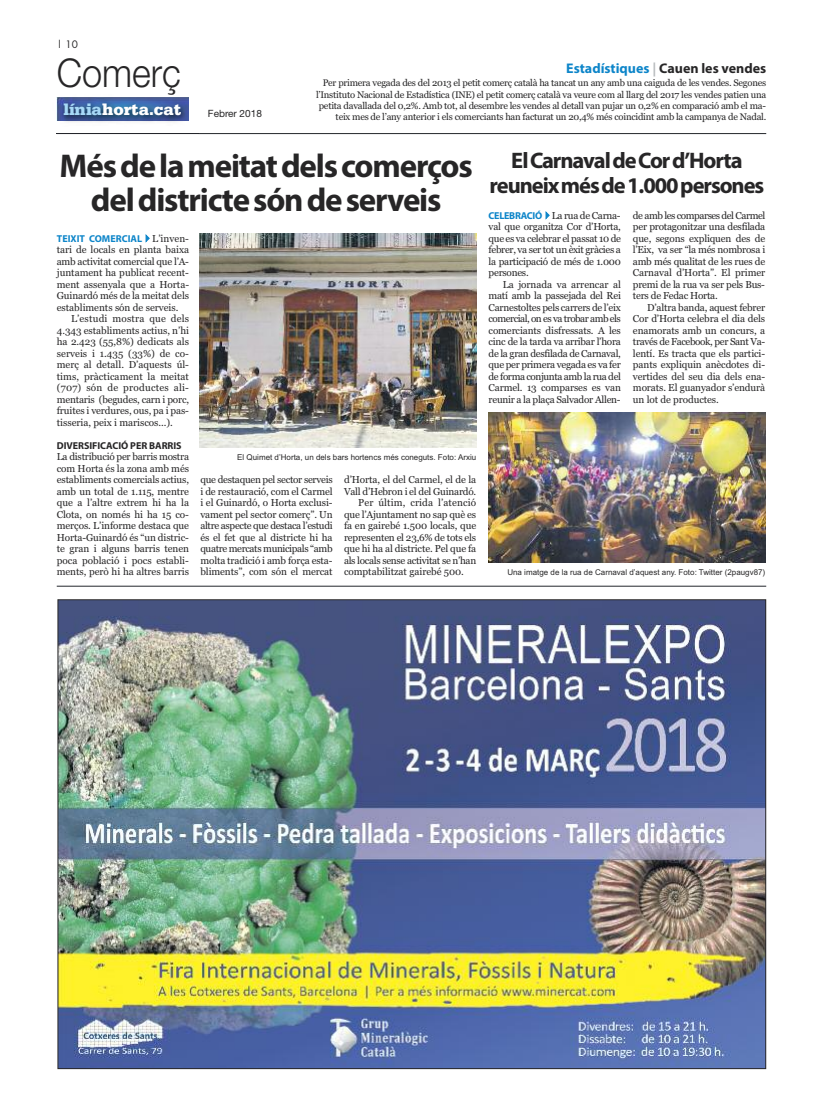
<style>
.page{position:relative;width:823px;height:1106px;background:#fff}
.page>*{position:absolute;margin:0;border:0;box-sizing:border-box;transform-origin:0 0}
.t1{font:300 39.6px "Helvetica Neue";color:#272627;scale:.91 1}
.t2{font:700 33px/34px "Myriad Pro";letter-spacing:-.035em;color:#272627;text-align:center}
.t3{font:700 22.5px/25px "Myriad Pro";letter-spacing:-.045em;color:#272627;text-align:center}
.t4{font:900 17px "Serifa";color:#fff}
.t5{font:700 14px "Myriad Pro";color:#272627}
.t6{font:10px/11.5px "Georgia";letter-spacing:-.01em;color:#272627;text-align:justify}
.t7{font:10px "Georgia";letter-spacing:-.03em;color:#272627}
.t8{font:700 10px "Myriad Pro";color:#0d85c9}
.t9{font:700 10px "Myriad Pro";letter-spacing:-.005em;color:#272627}
.t10{font:10px "Georgia";letter-spacing:.01em;color:#272627}
.t11{font:10px "Helvetica Neue";color:#272627}
.t12{font:10px "Futura";color:#272627}
.t13{font:9.5px/11.4px "Georgia";letter-spacing:-.025em;color:#272627;text-align:right}
.t14{font:8px "Arial";color:#272627}
.s1{color:#a7d8f7}
.s2{color:#0d85c9}
.s3{color:#b8bbbe}
.s4{font-family:"Georgia";font-weight:400;color:#272627}
.s5{font-family:"Myriad Pro";font-weight:700;color:#0d85c9}
</style>
<div class="page">
<hr style="left:57px;top:133px;width:708px;height:1px;background:#23262b">
<img style="left:56px;top:97px;width:133px;height:37px">
<img style="left:57px;top:133px;width:132px;height:1px">
<img style="left:57px;top:97px;width:131px;height:24px">
<hr style="left:57px;top:586px;width:708px;height:1px;background:#23262b">
<img style="left:59px;top:601px;width:704px;height:466px">
<img style="left:488px;top:413px;width:276px;height:149px">
<img style="left:199px;top:233px;width:277px;height:215px">
<p class="t12" style="left:57px;top:40px;width:23px">| 10</p>
<h1 class="t1" style="left:57px;top:48px;width:138px">Comerç</h1>
<h3 class="t4" style="left:63px;top:103px;width:119px"><span class="s1">línia</span>horta.cat</h3>
<p class="t11" style="left:208px;top:107px;width:55px">Febrer 2018</p>
<h3 class="t5" style="left:566px;top:63px;width:201px"><span class="s2">Estadístiques</span> <span class="s3">|</span> Cauen les vendes</h3>
<p class="t13" style="left:316px;top:77px;width:451px">Per primera vegada des del 2013 el petit comerç català ha tancat un any amb una caiguda de les vendes. Segones l’Instituto Nacional de Estadística (INE) el petit comerç català va veure com al llarg del 2017 les vendes patien una petita davallada del 0,2%. Amb tot, al desembre les vendes al detall van pujar un 0,2% en comparació amb el ma&shy;teix mes de l’any anterior i els comerciants han facturat un 20,4% més coincidint amb la campanya de Nadal.</p>
<h2 class="t2" style="left:60px;top:151px;width:414px">Mésdelameitatdelscomerços deldistrictesóndeserveis</h2>
<p class="t8" style="left:57px;top:234px;width:134px">TEIXIT COMERCIAL✔<span class="s4">L’inven-</span></p>
<p class="t6" style="left:57px;top:244px;width:134px">tari de locals en planta baixa amb activitat comercial que l’A&shy;juntament ha publicat recent&shy;ment assenyala que a Horta-Guinardó més de la meitat dels establiments són de serveis.</p>
<p class="t6" style="left:57px;top:313px;width:134px;text-indent:14px">L’estudi mostra que dels 4.343 establiments actius, n’hi ha 2.423 (55,8%) dedicats als serveis i 1.435 (33%) de co&shy;merç al detall. D’aquests úl&shy;tims, pràcticament la meitat (707) són de productes ali&shy;mentaris (begudes, carn i porc, fruites i verdures, ous, pa i pas&shy;tisseria, peix i mariscos...).</p>
<p class="t9" style="left:57px;top:441px;width:126px">DIVERSIFICACIÓ PER BARRIS</p>
<p class="t6" style="left:57px;top:451px;width:134px">La distribució per barris mostra com Horta és la zona amb més establiments comercials actius, amb un total de 1.115, mentre que a l’altre extrem hi ha la Clota, on només hi ha 15 co&shy;merços. L’informe destaca que Horta-Guinardó és “un distric&shy;te gran i alguns barris tenen poca població i pocs establi&shy;ments, però hi ha altres barris</p>
<p class="t14" style="left:237px;top:453px;width:240px">El Quimet d’Horta, un dels bars hortencs més coneguts. Foto: Arxiu</p>
<p class="t6" style="left:200px;top:474px;width:134px">que destaquen pel sector serveis i de restauració, com el Carmel i el Guinardó, o Horta exclusi&shy;vament pel sector comerç”. Un altre aspecte que destaca l’estudi és el fet que al districte hi ha quatre mercats municipals “amb molta tradició i amb força esta&shy;bliments”, com són el mercat</p>
<p class="t6" style="left:344px;top:474px;width:134px">d’Horta, el del Carmel, el de la</p>
<p class="t6" style="left:344px;top:485px;width:134px">Vall d’Hebron i el del Guinardó.</p>
<p class="t10" style="left:358px;top:497px;width:119px">Per últim, crida l’atenció</p>
<p class="t6" style="left:344px;top:508px;width:134px">que l’Ajuntament no sap què es</p>
<p class="t6" style="left:344px;top:520px;width:134px">fa en gairebé 1.500 locals, que</p>
<p class="t6" style="left:344px;top:531px;width:134px">representen el 23,6% de tots els</p>
<p class="t6" style="left:344px;top:543px;width:134px">que hi ha al districte. Pel que fa</p>
<p class="t7" style="left:344px;top:554px;width:134px">als locals sense activitat se n’han</p>
<p class="t6" style="left:344px;top:566px;width:121px">comptabilitzat gairebé 500.</p>
<h3 class="t3" style="left:489px;top:150px;width:276px">ElCarnavaldeCord’Horta reuneixmésde1.000persones</h3>
<p class="t6" style="left:488px;top:209px;width:134px"><span class="s5">CELEBRACIÓ</span><span class="s2">✔</span>La rua de Carna&shy;val que organitza Cor d’Horta, que es va celebrar el passat 10 de febrer, va ser tot un èxit gràcies a la participació de més de 1.000 persones.</p>
<p class="t6" style="left:488px;top:278px;width:134px;text-indent:14px">La jornada va arrencar al matí amb la passejada del Rei Carnestoltes pels carrers de l’eix comercial, on es va trobar amb els comerciants disfressats. A les cinc de la tarda va arribar l’hora de la gran desfilada de Carnaval, que per primera vegada es va fer de forma conjunta amb la rua del Carmel. 13 comparses es van reunir a la plaça Salvador Allen-</p>
<p class="t6" style="left:632px;top:209px;width:134px">de amb les comparses del Carmel per protagonitzar una desfilada que, segons expliquen des de l’Eix, va ser “la més nombrosa i amb més qualitat de les rues de Carnaval d’Horta”. El primer premi de la rua va ser pels Bus&shy;ters de Fedac Horta.</p>
<p class="t6" style="left:632px;top:301px;width:134px;text-indent:14px">D’altra banda, aquest febrer Cor d’Horta celebra el dia dels enamorats amb un concurs, a través de Facebook, per Sant Va&shy;lentí. Es tracta que els partici&shy;pants expliquin anècdotes di&shy;vertides del seu dia dels ena&shy;morats. El guanyador s’endurà un lot de productes.</p>
<p class="t14" style="left:507px;top:568px;width:259px">Una imatge de la rua de Carnaval d’aquest any. Foto: Twitter (2paugv87)</p>
</div>
